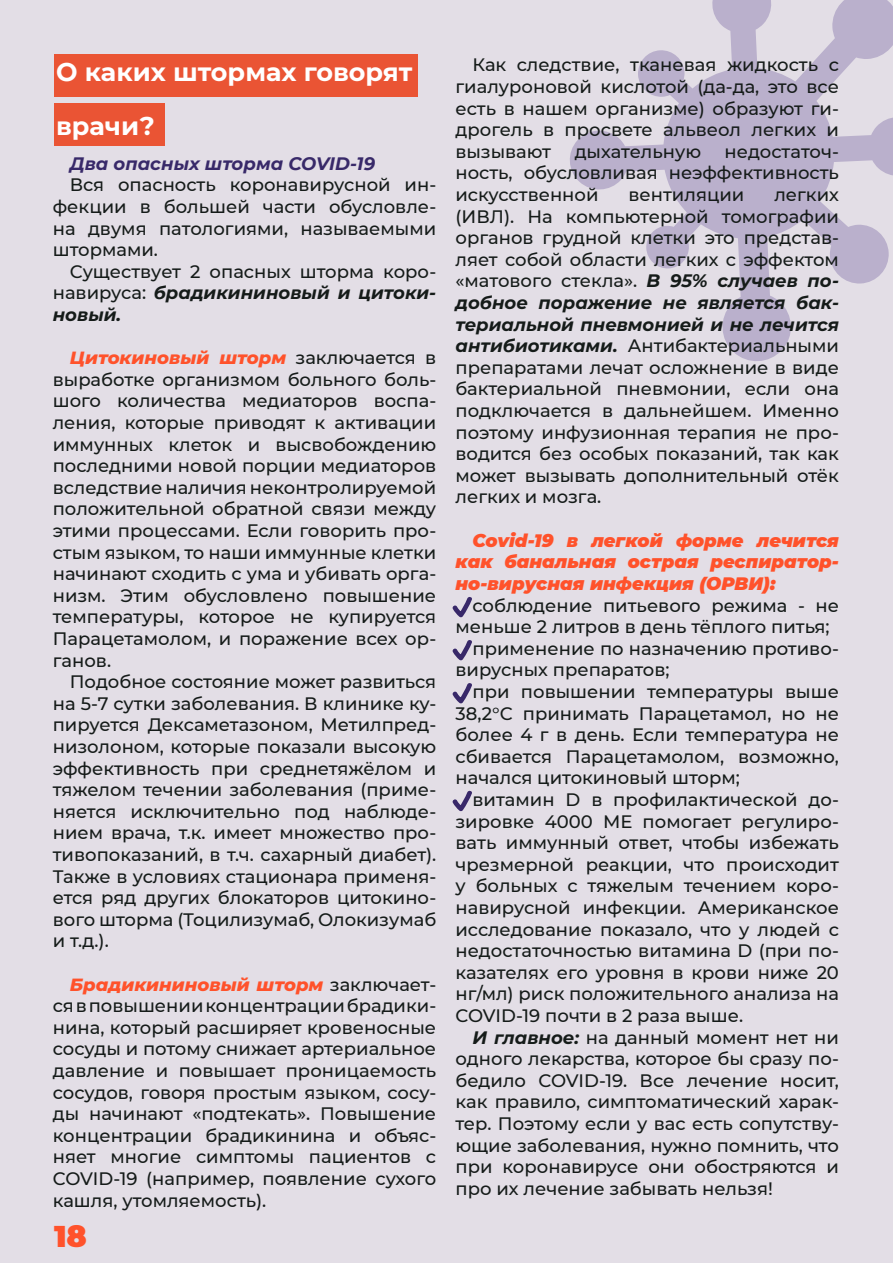
<style>
.page{position:relative;width:893px;height:1263px;background:#e3dee6}
.page>*{position:absolute;margin:0;border:0;box-sizing:border-box;transform-origin:0 0}
.t1{font:900 30px "Montserrat";color:#ff522b}
.t2{font:700 25.5px/54px "Montserrat";color:#fff}
.t3{font:500 18px/21.6px "Montserrat";color:#151b19;text-align:justify}
.t4{font:italic 900 18px/21.6px "Montserrat";color:#ff522b;text-align:justify}
.t5{font:italic 700 18px "Montserrat";color:#382969}
.s1{font-weight:700;font-style:italic}
.s2{font-weight:800;font-style:italic;color:#ff522b}
</style>
<div class="page">
<hr style="left:892px;top:0;width:1px;height:1263px;background:#69549d">
<svg style="left:570px;top:0;width:323px;height:365px"></svg>
<div style="left:55px;top:103px;width:110px;height:43px;background:#ea5434"></div>
<div style="left:54px;top:54px;width:364px;height:42px;background:#ea5434"></div>
<svg style="left:452px;top:597px;width:20px;height:21px"></svg>
<svg style="left:452px;top:640px;width:20px;height:21px"></svg>
<svg style="left:452px;top:683px;width:20px;height:21px"></svg>
<svg style="left:452px;top:790px;width:20px;height:21px"></svg>
<h2 class="t2" style="left:56px;top:43px;width:358px">О каких штормах говорят врачи?</h2>
<p class="t5" style="left:70px;top:150px;width:307px">Два опасных шторма COVID-19</p>
<p class="t3" style="left:53px;top:173px;width:385px;text-indent:17px">Вся опасность коронавирусной ин&shy;фекции в большей части обусловле&shy;на двумя патологиями, называемыми штормами.</p>
<p class="t3" style="left:53px;top:260px;width:385px;text-indent:17px">Существует 2 опасных шторма коро&shy;навируса: <span class="s1">брадикининовый и цитоки&shy;новый.</span></p>
<p class="t3" style="left:53px;top:346px;width:385px;text-indent:17px"><span class="s2">Цитокиновый шторм</span> заключается в выработке организмом больного боль&shy;шого количества медиаторов воспа&shy;ления, которые приводят к активации иммунных клеток и высвобождению последними новой порции медиаторов вследствие наличия неконтролируемой положительной обратной связи между этими процессами. Если говорить про&shy;стым языком, то наши иммунные клетки начинают сходить с ума и убивать орга&shy;низм. Этим обусловлено повышение температуры, которое не купируется Парацетамолом, и поражение всех ор&shy;ганов.</p>
<p class="t3" style="left:53px;top:670px;width:385px;text-indent:17px">Подобное состояние может развиться на 5-7 сутки заболевания. В клинике ку&shy;пируется Дексаметазоном, Метилпред&shy;низолоном, которые показали высокую эффективность при среднетяжёлом и тяжелом течении заболевания (приме&shy;няется исключительно под наблюде&shy;нием врача, т.к. имеет множество про&shy;тивопоказаний, в т.ч. сахарный диабет).<br>Также в условиях стационара применя&shy;ется ряд других блокаторов цитокино&shy;вого шторма (Тоцилизумаб, Олокизумаб и т.д.).</p>
<p class="t3" style="left:53px;top:973px;width:385px;text-indent:17px"><span class="s2">Брадикининовый шторм</span> заключает&shy;ся в повышении концентрации брадики&shy;нина, который расширяет кровеносные сосуды и потому снижает артериальное давление и повышает проницаемость сосудов, говоря простым языком, сосу&shy;ды начинают «подтекать». Повышение концентрации брадикинина и объяс&shy;няет многие симптомы пациентов с COVID-19 (например, появление сухого кашля, утомляемость).</p>
<h1 class="t1" style="left:54px;top:1213px;width:34px">18</h1>
<p class="t3" style="left:455px;top:54px;width:385px;text-indent:17px">Как следствие, тканевая жидкость с гиалуроновой кислотой (да-да, это все есть в нашем организме) образуют ги&shy;дрогель в просвете альвеол легких и вызывают</p>
<p class="t3" style="left:455px;top:140px;width:385px;text-indent:269px">недостаточ&shy;ность, обусловливая неэффективность искусственной</p>
<p class="t3" style="left:575px;top:140px;width:128px">дыхательную</p>
<p class="t3" style="left:455px;top:183px;width:385px;text-indent:319px">легких (ИВЛ). На компьютерной томографии органов грудной клетки это представ&shy;ляет собой области легких с эффектом «матового стекла». <span class="s1">В 95% случаев по&shy;добное поражение не является бак&shy;териальной пневмонией и не лечится антибиотиками.</span> Антибактериальными препаратами лечат осложнение в виде бактериальной пневмонии, если она подключается в дальнейшем. Именно поэтому инфузионная терапия не про&shy;водится без особых показаний, так как может вызывать дополнительный отёк легких и мозга.</p>
<p class="t4" style="left:455px;top:528px;width:385px;text-indent:17px">Covid-19 в легкой форме лечится как банальная острая респиратор&shy;но-вирусная инфекция (ОРВИ):</p>
<p class="t3" style="left:472px;top:594px;width:368px">соблюдение питьевого режима - не</p>
<p class="t3" style="left:455px;top:615px;width:375px">меньше 2 литров в день тёплого питья;</p>
<p class="t3" style="left:472px;top:637px;width:368px">применение по назначению противо-</p>
<p class="t3" style="left:455px;top:658px;width:216px">вирусных препаратов;</p>
<p class="t3" style="left:472px;top:680px;width:368px">при повышении температуры выше</p>
<p class="t3" style="left:455px;top:702px;width:385px">38,2°С принимать Парацетамол, но не</p>
<p class="t3" style="left:455px;top:723px;width:385px">более 4 г в день. Если температура не</p>
<p class="t3" style="left:455px;top:745px;width:385px">сбивается Парацетамолом, возможно,</p>
<p class="t3" style="left:455px;top:766px;width:286px">начался цитокиновый шторм;</p>
<p class="t3" style="left:472px;top:788px;width:368px">витамин D в профилактической до-</p>
<p class="t3" style="left:455px;top:810px;width:385px">зировке 4000 МЕ помогает регулиро-</p>
<p class="t3" style="left:455px;top:831px;width:385px">вать иммунный ответ, чтобы избежать</p>
<p class="t3" style="left:455px;top:853px;width:385px">чрезмерной реакции, что происходит</p>
<p class="t3" style="left:455px;top:874px;width:385px">у больных с тяжелым течением коро-</p>
<p class="t3" style="left:455px;top:896px;width:385px">навирусной инфекции. Американское</p>
<p class="t3" style="left:455px;top:918px;width:385px">исследование показало, что у людей с</p>
<p class="t3" style="left:455px;top:939px;width:385px">недостаточностью витамина D (при по-</p>
<p class="t3" style="left:455px;top:961px;width:385px">казателях его уровня в крови ниже 20</p>
<p class="t3" style="left:455px;top:982px;width:385px">нг/мл) риск положительного анализа на</p>
<p class="t3" style="left:455px;top:1004px;width:289px">COVID-19 почти в 2 раза выше.</p>
<p class="t3" style="left:472px;top:1026px;width:368px"><span class="s1">И главное:</span> на данный момент нет ни</p>
<p class="t3" style="left:455px;top:1047px;width:385px">одного лекарства, которое бы сразу по-</p>
<p class="t3" style="left:455px;top:1069px;width:385px">бедило COVID-19. Все лечение носит,</p>
<p class="t3" style="left:455px;top:1090px;width:385px">как правило, симптоматический харак-</p>
<p class="t3" style="left:455px;top:1112px;width:385px">тер. Поэтому если у вас есть сопутству-</p>
<p class="t3" style="left:455px;top:1134px;width:385px">ющие заболевания, нужно помнить, что</p>
<p class="t3" style="left:455px;top:1155px;width:385px">при коронавирусе они обостряются и</p>
<p class="t3" style="left:455px;top:1177px;width:319px">про их лечение забывать нельзя!</p>
<p class="t3" style="left:628px;top:183px;width:117px">вентиляции</p>
</div>
